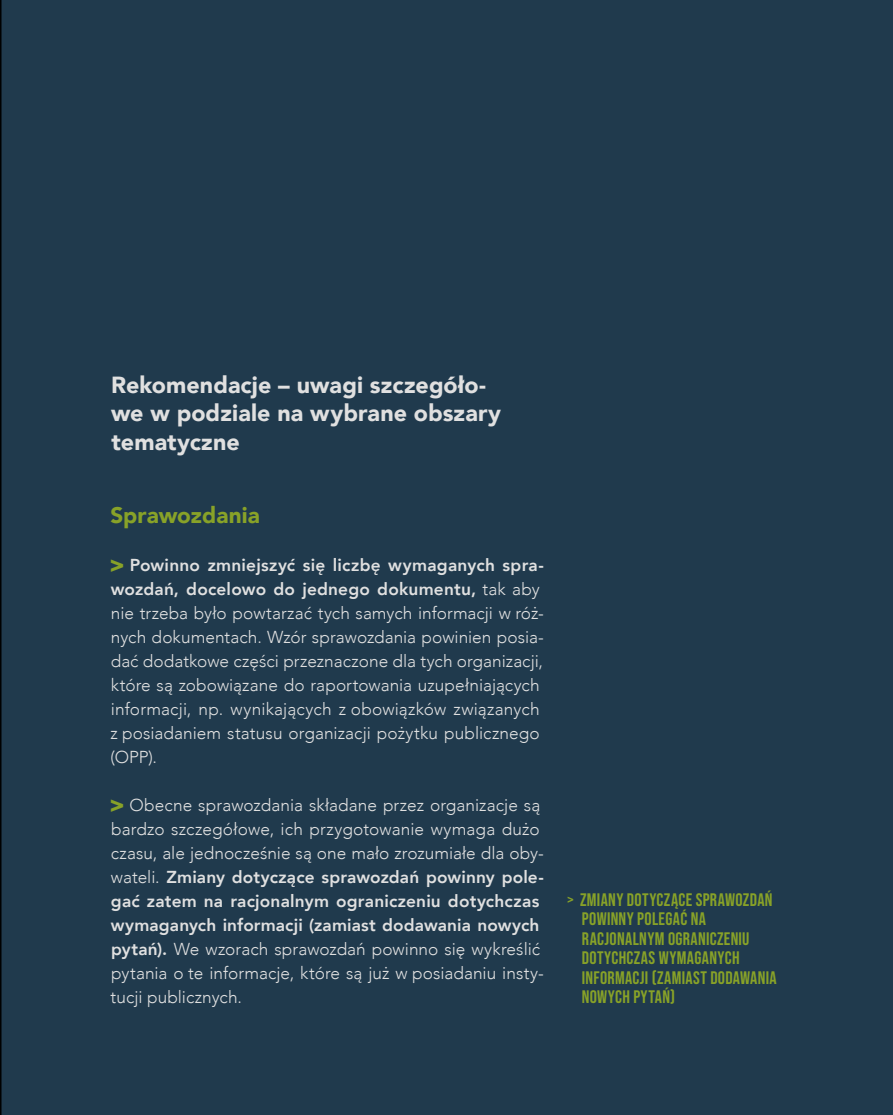
<style>
.page{position:relative;width:893px;height:1115px;background:#fff}
.page>*{position:absolute;margin:0;border:0;box-sizing:border-box;transform-origin:0 0}
.t1{font:900 23.25px/28.5px "Avenir";letter-spacing:.005em;color:#e0e0e0}
.t2{font:900 22.5px "Avenir";color:#88a228}
.t3{font:18px/19.5px "Bebas Neue";letter-spacing:.02em;color:#88a228}
.t4{font:300 17.25px/24px "Avenir";color:#e0e0e0}
.s1{font-weight:900;font-size:24px;color:#88a228}
.s2{font-weight:800}
</style>
<div class="page">
<div style="left:0;top:0;width:893px;height:1114px;background:#203a4d"></div>
<h1 class="t1" style="left:111px;top:369px;width:392px">Rekomendacje – uwagi szczegóło&shy;we w podziale na wybrane obszary tematyczne</h1>
<h2 class="t2" style="left:111px;top:496px;width:151px">Sprawozdania</h2>
<p class="t4" style="left:109px;top:553px;width:436px"><span class="s1">&gt;</span> <span class="s2">Powinno zmniejszyć się liczbę wymaganych spra&shy;wozdań, docelowo do jednego dokumentu,</span> tak aby nie trzeba było powtarzać tych samych informacji w róż&shy;nych dokumentach. Wzór sprawozdania powinien posia&shy;dać dodatkowe części przeznaczone dla tych organizacji, które są zobowiązane do raportowania uzupełniających informacji, np. wynikających z obowiązków związanych z posiadaniem statusu organizacji pożytku publicznego (OPP).</p>
<p class="t4" style="left:109px;top:793px;width:436px"><span class="s1">&gt;</span> Obecne sprawozdania składane przez organizacje są bardzo szczegółowe, ich przygotowanie wymaga dużo czasu, ale jednocześnie są one mało zrozumiałe dla oby&shy;wateli. <span class="s2">Zmiany dotyczące sprawozdań powinny pole&shy;gać zatem na racjonalnym ograniczeniu dotychczas wymaganych informacji (zamiast dodawania nowych pytań).</span> We wzorach sprawozdań powinno się wykreślić pytania o te informacje, które są już w posiadaniu insty&shy;tucji publicznych.</p>
<p class="t3" style="left:582px;top:889px;width:196px;text-indent:-15px">&gt; ZMIANY DOTYCZĄCE SPRAWOZDAŃ<br>POWINNY POLEGAĆ NA<br>RACJONALNYM OGRANICZENIU<br>DOTYCHCZAS WYMAGANYCH<br>INFORMACJI (ZAMIAST DODAWANIA<br>NOWYCH PYTAŃ)</p>
</div>
